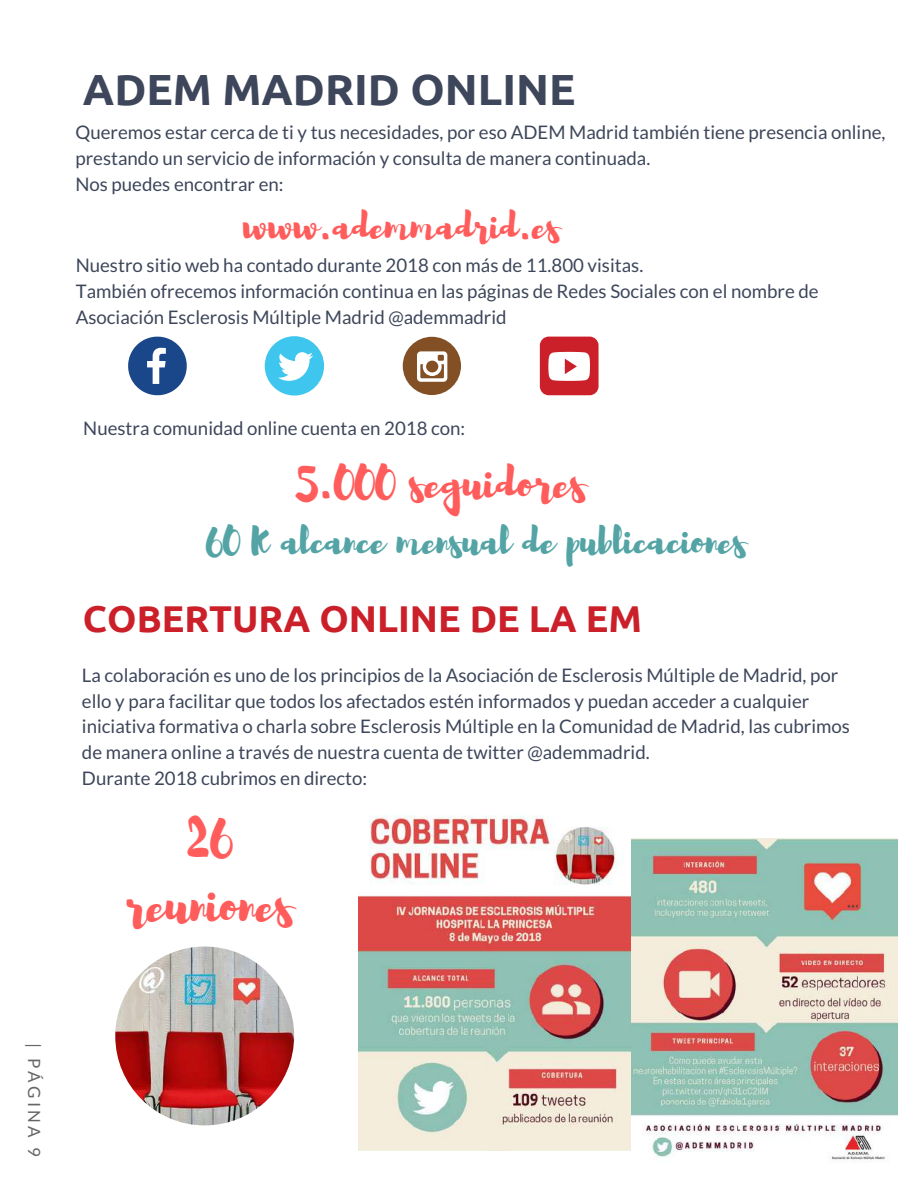
<style>
.page{position:relative;width:918px;height:1188px;background:#fff}
.page>*{position:absolute;margin:0;border:0;box-sizing:border-box;transform-origin:0 0}
.t1{font:49.8px/68.7px "Brusher";color:#ff5c5c;text-align:center}
.t2{font:700 43.65px "Ubuntu";color:#3d465a}
.t3{font:43.65px "Brusher";color:#ff5c5c}
.t4{font:37.35px "Brusher";color:#54a4a6}
.t5{font:700 37.35px "Ubuntu";color:#cb2029}
.t6{font:37.35px "Brusher";color:#ff5c5c}
.t7{font:18.75px/25.8px "Lato";color:#3d465a}
.t8{font:16.8px "Lato";letter-spacing:.19em;color:#666}
</style>
<div class="page">
<div style="left:265px;top:336px;width:59px;height:60px;background:#3fc6ee;border-radius:50%"></div>
<svg style="left:278px;top:352px;width:35px;height:29px"></svg>
<svg style="left:128px;top:337px;width:59px;height:58px"></svg>
<div style="left:403px;top:337px;width:58px;height:58px;background:#835026;border-radius:50%"></div>
<svg style="left:417px;top:351px;width:30px;height:31px"></svg>
<div style="left:540px;top:337px;width:59px;height:58px;background:#cb2029;border-radius:9px"></div>
<svg style="left:548px;top:352px;width:42px;height:29px"></svg>
<img style="left:115px;top:947px;width:179px;height:178px;border-radius:50%">
<img style="left:358px;top:815px;width:274px;height:335px">
<img style="left:632px;top:838px;width:265px;height:322px">
<h2 class="t2" style="left:83px;top:64px;width:494px">ADEM MADRID ONLINE</h2>
<p class="t7" style="left:75px;top:119px;width:812px">Queremos estar cerca de ti y tus necesidades, por eso ADEM Madrid también tiene presencia online, prestando un servicio de información y consulta de manera continuada.<br>Nos puedes encontrar en:</p>
<h3 class="t6" style="left:243px;top:202px;width:319px">www.ademmadrid.es</h3>
<p class="t7" style="left:76px;top:252px;width:745px">Nuestro sitio web ha contado durante 2018 con más de 11.800 visitas.<br>También ofrecemos información continua en las páginas de Redes Sociales con el nombre de<br>Asociación Esclerosis Múltiple Madrid @ademmadrid</p>
<p class="t7" style="left:83px;top:415px;width:384px">Nuestra comunidad online cuenta en 2018 con:</p>
<h2 class="t3" style="left:294px;top:454px;width:293px">5.000 seguidores</h2>
<h3 class="t4" style="left:205px;top:517px;width:543px">60 K alcance mensual de publicaciones</h3>
<h3 class="t5" style="left:83px;top:597px;width:560px">COBERTURA ONLINE DE LA EM</h3>
<p class="t7" style="left:82px;top:661px;width:769px">La colaboración es uno de los principios de la Asociación de Esclerosis Múltiple de Madrid, por ello y para facilitar que todos los afectados estén informados y puedan acceder a cualquier iniciativa formativa o charla sobre Esclerosis Múltiple en la Comunidad de Madrid, las cubrimos de manera online a través de nuestra cuenta de twitter @ademmadrid.<br>Durante 2018 cubrimos en directo:</p>
<h1 class="t1" style="left:125px;top:799px;width:170px">26 reuniones</h1>
<p class="t8" style="left:45px;top:1043px;width:115px;rotate:90deg">| PÁGINA 9</p>
</div>
